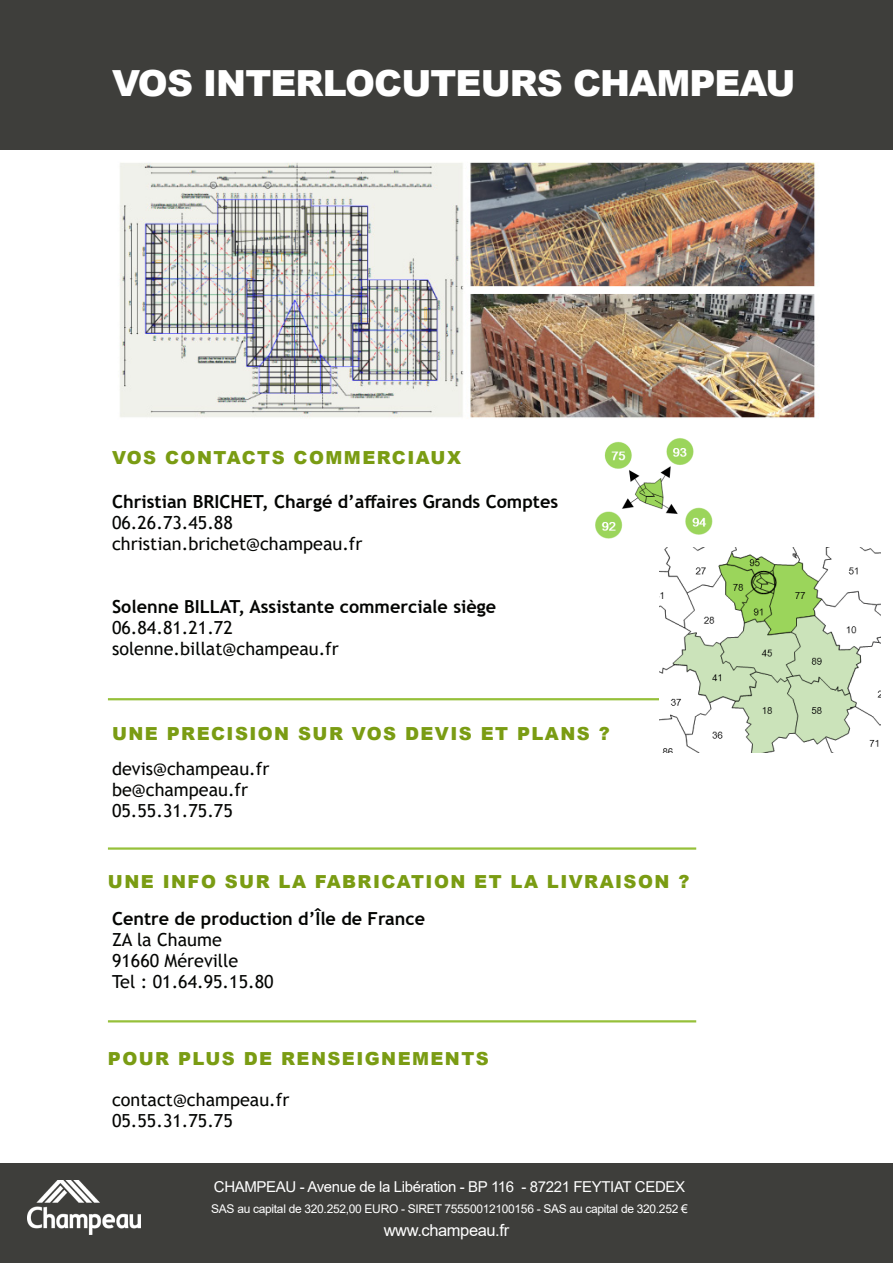
<style>
.page{position:relative;width:893px;height:1263px;background:#fff}
.page>*{position:absolute;margin:0;border:0;box-sizing:border-box;transform-origin:0 0}
.t1{font:900 36px "Arial";letter-spacing:-.025em;color:#fff}
.t2{font:18px "Trebuchet MS";color:#040503}
.t3{font:700 18px "Trebuchet MS";color:#040503}
.t4{font:900 18px "Arial";letter-spacing:.08em;color:#7a9c13}
.t5{font:16.5px "Arial";letter-spacing:-.025em;color:#fff}
.t6{font:15px "Arial";letter-spacing:-.025em;color:#fff}
.t7{font:12px "Arial";letter-spacing:-.025em;color:#fff}
</style>
<div class="page">
<div style="left:0;top:1163px;width:893px;height:100px;background:#3e3e3b"></div>
<div style="left:0;top:0;width:893px;height:150px;background:#3e3e3b"></div>
<hr style="left:108px;top:847px;width:588px;height:3px;background:#96c03a">
<hr style="left:108px;top:1020px;width:588px;height:2px;background:#96c03a">
<hr style="left:108px;top:698px;width:588px;height:2px;background:#96c03a">
<img style="left:595px;top:438px;width:118px;height:110px">
<img style="left:119px;top:162px;width:696px;height:256px">
<img style="left:660px;top:548px;width:220px;height:205px">
<img style="left:28px;top:1181px;width:113px;height:53px">
<p class="t1" style="left:112px;top:57px;width:685px">VOS INTERLOCUTEURS CHAMPEAU</p>
<p class="t4" style="left:112px;top:445px;width:350px">VOS CONTACTS COMMERCIAUX</p>
<p class="t3" style="left:112px;top:490px;width:448px">Christian BRICHET, Chargé d’affaires Grands Comptes</p>
<p class="t2" style="left:112px;top:511px;width:122px">06.26.73.45.88</p>
<p class="t2" style="left:112px;top:532px;width:252px">christian.brichet@champeau.fr</p>
<p class="t3" style="left:112px;top:595px;width:386px">Solenne BILLAT, Assistante commerciale siège</p>
<p class="t2" style="left:112px;top:616px;width:122px">06.84.81.21.72</p>
<p class="t2" style="left:112px;top:637px;width:228px">solenne.billat@champeau.fr</p>
<p class="t4" style="left:112px;top:720px;width:499px">UNE PRECISION SUR VOS DEVIS ET PLANS ?</p>
<p class="t2" style="left:112px;top:757px;width:159px">devis@champeau.fr</p>
<p class="t2" style="left:112px;top:778px;width:138px">be@champeau.fr</p>
<p class="t2" style="left:112px;top:799px;width:122px">05.55.31.75.75</p>
<p class="t4" style="left:108px;top:868px;width:583px">UNE INFO SUR LA FABRICATION ET LA LIVRAISON ?</p>
<p class="t3" style="left:112px;top:908px;width:314px">Centre de production d’Île de France</p>
<p class="t2" style="left:112px;top:929px;width:111px">ZA la Chaume</p>
<p class="t2" style="left:112px;top:950px;width:128px">91660 Méreville</p>
<p class="t2" style="left:112px;top:971px;width:163px">Tel : 01.64.95.15.80</p>
<p class="t4" style="left:108px;top:1045px;width:382px">POUR PLUS DE RENSEIGNEMENTS</p>
<p class="t2" style="left:112px;top:1088px;width:179px">contact@champeau.fr</p>
<p class="t2" style="left:112px;top:1109px;width:122px">05.55.31.75.75</p>
<p class="t6" style="left:214px;top:1176px;width:473px">CHAMPEAU - Avenue de la Libération - BP 116 - 87221 FEYTIAT CEDEX</p>
<p class="t7" style="left:211px;top:1200px;width:478px">SAS au capital de 320.252,00 EURO - SIRET 75550012100156 - SAS au capital de 320.252 €</p>
<p class="t5" style="left:384px;top:1219px;width:127px">www.champeau.fr</p>
</div>
